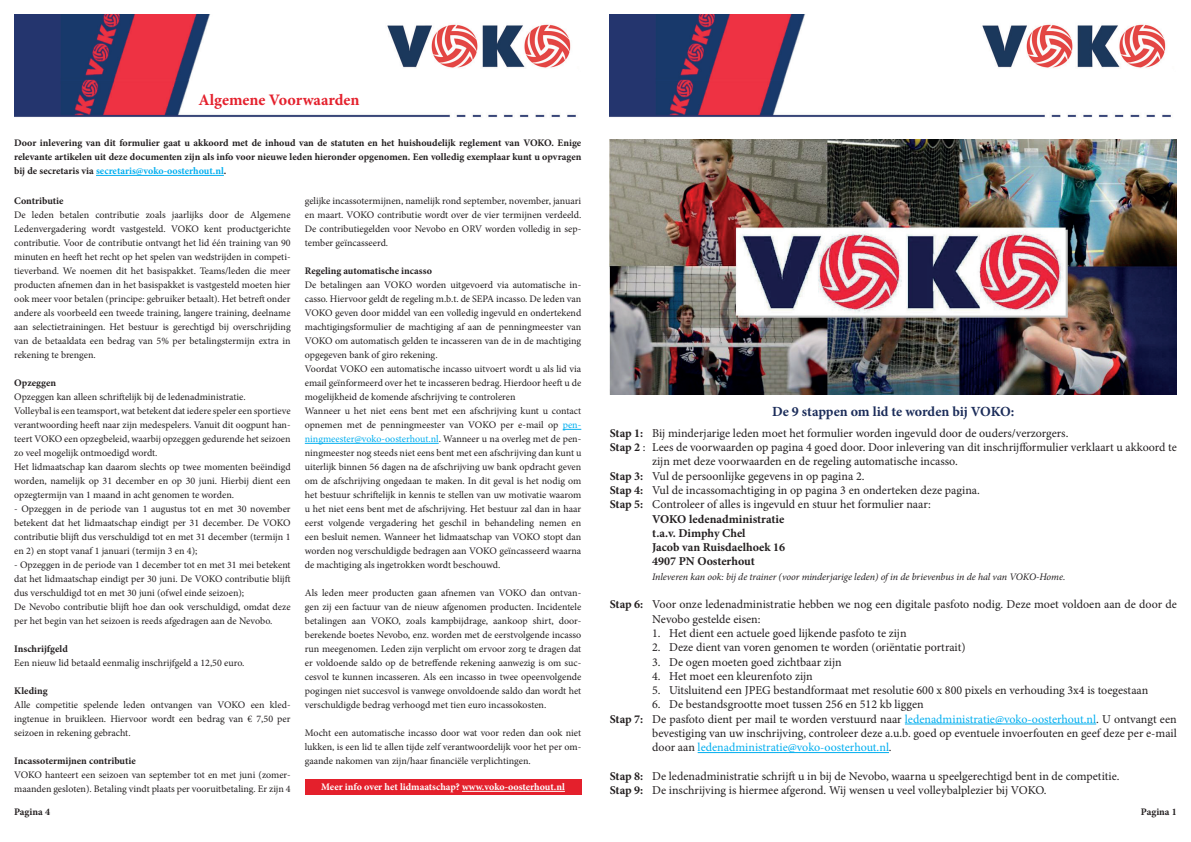
<style>
.page{position:relative;width:1191px;height:842px;background:#fff}
.page>*{position:absolute;margin:0;border:0;box-sizing:border-box;transform-origin:0 0}
.t1{font:700 16px "Minion Pro";color:#e4202c}
.t2{font:700 14px "Minion Pro";letter-spacing:-.005em;color:#1c2d5a}
.t3{font:12px/14.3px "Minion Pro";color:#231f20}
.t4{font:700 12px "Minion Pro";color:#231f20}
.t5{font:12px "Minion Pro";color:#00aeef}
.t6{font:10px/14px "Minion Pro";color:#231f20;text-align:justify}
.t7{font:700 10px/14px "Minion Pro";color:#231f20;text-align:justify}
.t8{font:italic 10px "Minion Pro";letter-spacing:-.005em;color:#231f20}
.t9{font:700 10px "Minion Pro";color:#fff}
.s1{color:#00aeef}
.s2{font-weight:700}
.s3{color:#231f20}
</style>
<div class="page">
<img style="left:609px;top:14px;width:562px;height:104px">
<img style="left:14px;top:14px;width:562px;height:104px">
<img style="left:609px;top:139px;width:567px;height:255px">
<svg style="left:562px;top:429px;width:19px;height:1px"></svg>
<hr style="left:305px;top:443px;width:134px;height:1px;background:#00aeef">
<hr style="left:96px;top:175px;width:128px;height:1px;background:#00aeef">
<hr style="left:905px;top:724px;width:191px;height:1px;background:#00aeef">
<hr style="left:697px;top:752px;width:192px;height:1px;background:#00aeef">
<div style="left:305px;top:779px;width:276px;height:15px;background:#e4202c"></div>
<hr style="left:462px;top:791px;width:103px;height:1px;background:#fff">
<h1 class="t1" style="left:198px;top:89px;width:163px">Algemene Voorwaarden</h1>
<p class="t7" style="left:14px;top:136px;width:568px">Door inlevering van dit formulier gaat u akkoord met de inhoud van de statuten en het huishoudelijk reglement van VOKO. Enige relevante artikelen uit deze documenten zijn als info voor nieuwe leden hieronder opgenomen. Een volledig exemplaar kunt u opvragen bij de secretaris via <span class="s1">secretaris@voko-oosterhout.nl</span>.</p>
<p class="t7" style="left:14px;top:194px;width:51px">Contributie</p>
<p class="t6" style="left:14px;top:208px;width:278px">De leden betalen contributie zoals jaarlijks door de Algemene Ledenvergadering wordt vastgesteld. VOKO kent productgerichte contributie. Voor de contributie ontvangt het lid één training van 90 minuten en heeft het recht op het spelen van wedstrijden in competi&shy;tieverband. We noemen dit het basispakket. Teams/leden die meer producten afnemen dan in het basispakket is vastgesteld moeten hier ook meer voor betalen (principe: gebruiker betaalt). Het betreft onder andere als voorbeeld een tweede training, langere training, deelname aan selectietrainingen. Het bestuur is gerechtigd bij overschrijding van de betaaldata een bedrag van 5% per betalingstermijn extra in rekening te brengen.</p>
<p class="t7" style="left:14px;top:376px;width:43px">Opzeggen</p>
<p class="t6" style="left:14px;top:390px;width:278px;text-align:left">Opzeggen kan alleen schriftelijk bij de ledenadministratie.<br>Volleybal is een teamsport, wat betekent dat iedere speler een sportieve verantwoording heeft naar zijn medespelers. Vanuit dit oogpunt han&shy;teert VOKO een opzegbeleid, waarbij opzeggen gedurende het seizoen zo veel mogelijk ontmoedigd wordt.<br>Het lidmaatschap kan daarom slechts op twee momenten beëindigd worden, namelijk op 31 december en op 30 juni. Hierbij dient een opzegtermijn van 1 maand in acht genomen te worden.</p>
<p class="t6" style="left:14px;top:502px;width:278px">- Opzeggen in de periode van 1 augustus tot en met 30 november betekent dat het lidmaatschap eindigt per 31 december. De VOKO contributie blijft dus verschuldigd tot en met 31 december (termijn 1 en 2) en stopt vanaf 1 januari (termijn 3 en 4);</p>
<p class="t6" style="left:14px;top:558px;width:278px;text-align:left">- Opzeggen in de periode van 1 december tot en met 31 mei betekent dat het lidmaatschap eindigt per 30 juni. De VOKO contributie blijft dus verschuldigd tot en met 30 juni (ofwel einde seizoen);<br>De Nevobo contributie blijft hoe dan ook verschuldigd, omdat deze per het begin van het seizoen is reeds afgedragen aan de Nevobo.</p>
<p class="t7" style="left:14px;top:642px;width:55px">Inschrijfgeld</p>
<p class="t6" style="left:14px;top:656px;width:232px">Een nieuw lid betaald eenmalig inschrijfgeld a 12,50 euro.</p>
<p class="t7" style="left:14px;top:684px;width:35px">Kleding</p>
<p class="t6" style="left:14px;top:698px;width:278px">Alle competitie spelende leden ontvangen van VOKO een kled&shy;ingtenue in bruikleen. Hiervoor wordt een bedrag van € 7,50 per seizoen in rekening gebracht.</p>
<p class="t7" style="left:14px;top:754px;width:123px">Incassotermijnen contributie</p>
<p class="t6" style="left:14px;top:768px;width:278px">VOKO hanteert een seizoen van september tot en met juni (zomer&shy;maanden gesloten). Betaling vindt plaats per vooruitbetaling. Er zijn 4</p>
<p class="t6" style="left:305px;top:194px;width:278px">gelijke incassotermijnen, namelijk rond september, november, januari en maart. VOKO contributie wordt over de vier termijnen verdeeld.<br>De contributiegelden voor Nevobo en ORV worden volledig in sep&shy;tember geïncasseerd.</p>
<p class="t7" style="left:305px;top:264px;width:129px">Regeling automatische incasso</p>
<p class="t6" style="left:305px;top:278px;width:278px;text-align:left">De betalingen aan VOKO worden uitgevoerd via automatische in&shy;casso. Hiervoor geldt de regeling m.b.t. de SEPA incasso. De leden van VOKO geven door middel van een volledig ingevuld en ondertekend machtigingsformulier de machtiging af aan de penningmeester van VOKO om automatisch gelden te incasseren van de in de machtiging opgegeven bank of giro rekening.<br>Voordat VOKO een automatische incasso uitvoert wordt u als lid via email geïnformeerd over het te incasseren bedrag. Hierdoor heeft u de mogelijkheid de komende afschrijving te controleren<br>Wanneer u het niet eens bent met een afschrijving kunt u contact opnemen met de penningmeester van VOKO per e-mail op <span class="s1">pen&shy;ningmeester@voko-oosterhout.nl</span>. Wanneer u na overleg met de pen&shy;ningmeester nog steeds niet eens bent met een afschrijving dan kunt u uiterlijk binnen 56 dagen na de afschrijving uw bank opdracht geven om de afschrijving ongedaan te maken. In dit geval is het nodig om het bestuur schriftelijk in kennis te stellen van uw motivatie waarom u het niet eens bent met de afschrijving. Het bestuur zal dan in haar eerst volgende vergadering het geschil in behandeling nemen en een besluit nemen. Wanneer het lidmaatschap van VOKO stopt dan worden nog verschuldigde bedragen aan VOKO geïncasseerd waarna de machtiging als ingetrokken wordt beschouwd.</p>
<p class="t6" style="left:305px;top:586px;width:278px">Als leden meer producten gaan afnemen van VOKO dan ontvan&shy;gen zij een factuur van de nieuw afgenomen producten. Incidentele betalingen aan VOKO, zoals kampbijdrage, aankoop shirt, door&shy;berekende boetes Nevobo, enz. worden met de eerstvolgende incasso run meegenomen. Leden zijn verplicht om ervoor zorg te dragen dat er voldoende saldo op de betreffende rekening aanwezig is om suc&shy;cesvol te kunnen incasseren. Als een incasso in twee opeenvolgende pogingen niet succesvol is vanwege onvoldoende saldo dan wordt het verschuldigde bedrag verhoogd met tien euro incassokosten.</p>
<p class="t6" style="left:305px;top:726px;width:278px">Mocht een automatische incasso door wat voor reden dan ook niet lukken, is een lid te allen tijde zelf verantwoordelijk voor het per om&shy;gaande nakomen van zijn/haar financiële verplichtingen.</p>
<p class="t9" style="left:321px;top:780px;width:245px">Meer info over het lidmaatschap? www.voko-oosterhout.nl</p>
<h2 class="t2" style="left:772px;top:401px;width:244px">De 9 stappen om lid te worden bij VOKO:</h2>
<p class="t3" style="left:609px;top:426px;width:460px"><span class="s2">Stap 1:</span> Bij minderjarige leden moet het formulier worden ingevuld door de ouders/verzorgers.</p>
<p class="t3" style="left:609px;top:440px;width:568px"><span class="s2">Stap 2</span> : Lees de voorwaarden op pagina 4 goed door. Door inlevering van dit inschrijfformulier verklaart u akkoord te</p>
<p class="t3" style="left:652px;top:454px;width:307px">zijn met deze voorwaarden en de regeling automatische incasso.</p>
<p class="t3" style="left:609px;top:469px;width:256px"><span class="s2">Stap 3:</span> Vul de persoonlijke gegevens in op pagina 2.</p>
<p class="t3" style="left:609px;top:483px;width:372px"><span class="s2">Stap 4:</span> Vul de incassomachtiging in op pagina 3 en onderteken deze pagina.</p>
<p class="t3" style="left:609px;top:497px;width:323px"><span class="s2">Stap 5:</span> Controleer of alles is ingevuld en stuur het formulier naar:</p>
<p class="t4" style="left:652px;top:510px;width:134px">VOKO ledenadministratie</p>
<p class="t4" style="left:652px;top:525px;width:95px">t.a.v. Dimphy Chel</p>
<p class="t4" style="left:652px;top:539px;width:134px">Jacob van Ruisdaelhoek 16</p>
<p class="t4" style="left:652px;top:553px;width:104px">4907 PN Oosterhout</p>
<p class="t8" style="left:652px;top:570px;width:415px">Inleveren kan ook: bij de trainer (voor minderjarige leden) of in de brievenbus in de hal van VOKO-Home.</p>
<p class="t3" style="left:652px;top:597px;width:526px;text-indent:-43px"><span class="s2">Stap 6:</span> Voor onze ledenadministratie hebben we nog een digitale pasfoto nodig. Deze moet voldoen aan de door de<br>Nevobo gestelde eisen:</p>
<p class="t3" style="left:652px;top:626px;width:256px">1. Het dient een actuele goed lijkende pasfoto te zijn</p>
<p class="t3" style="left:652px;top:640px;width:315px">2. Deze dient van voren genomen te worden (oriëntatie portrait)</p>
<p class="t3" style="left:652px;top:655px;width:191px">3. De ogen moeten goed zichtbaar zijn</p>
<p class="t3" style="left:652px;top:669px;width:162px">4. Het moet een kleurenfoto zijn</p>
<p class="t3" style="left:652px;top:683px;width:497px">5. Uitsluitend een JPEG bestandformaat met resolutie 600 x 800 pixels en verhouding 3x4 is toegestaan</p>
<p class="t3" style="left:652px;top:697px;width:273px">6. De bestandsgrootte moet tussen 256 en 512 kb liggen</p>
<p class="t3" style="left:609px;top:712px;width:568px"><span class="s2">Stap 7:</span> De pasfoto dient per mail te worden verstuurd naar <span class="s1">ledenadministratie@voko-oosterhout.nl</span>. U ontvangt een</p>
<p class="t3" style="left:652px;top:726px;width:526px">bevestiging van uw inschrijving, controleer deze a.u.b. goed op eventuele invoerfouten en geef deze per e-mail</p>
<p class="t5" style="left:652px;top:739px;width:241px"><span class="s3">door aan</span> ledenadministratie@voko-oosterhout.nl<span class="s3">.</span></p>
<p class="t3" style="left:609px;top:769px;width:511px"><span class="s2">Stap 8:</span> De ledenadministratie schrijft u in bij de Nevobo, waarna u speelgerechtigd bent in de competitie.<br><span class="s2">Stap 9:</span> De inschrijving is hiermee afgerond. Wij wensen u veel volleybalplezier bij VOKO.</p>
<p class="t7" style="left:14px;top:805px;width:37px">Pagina 4</p>
<p class="t7" style="left:1141px;top:805px;width:37px">Pagina 1</p>
</div>
